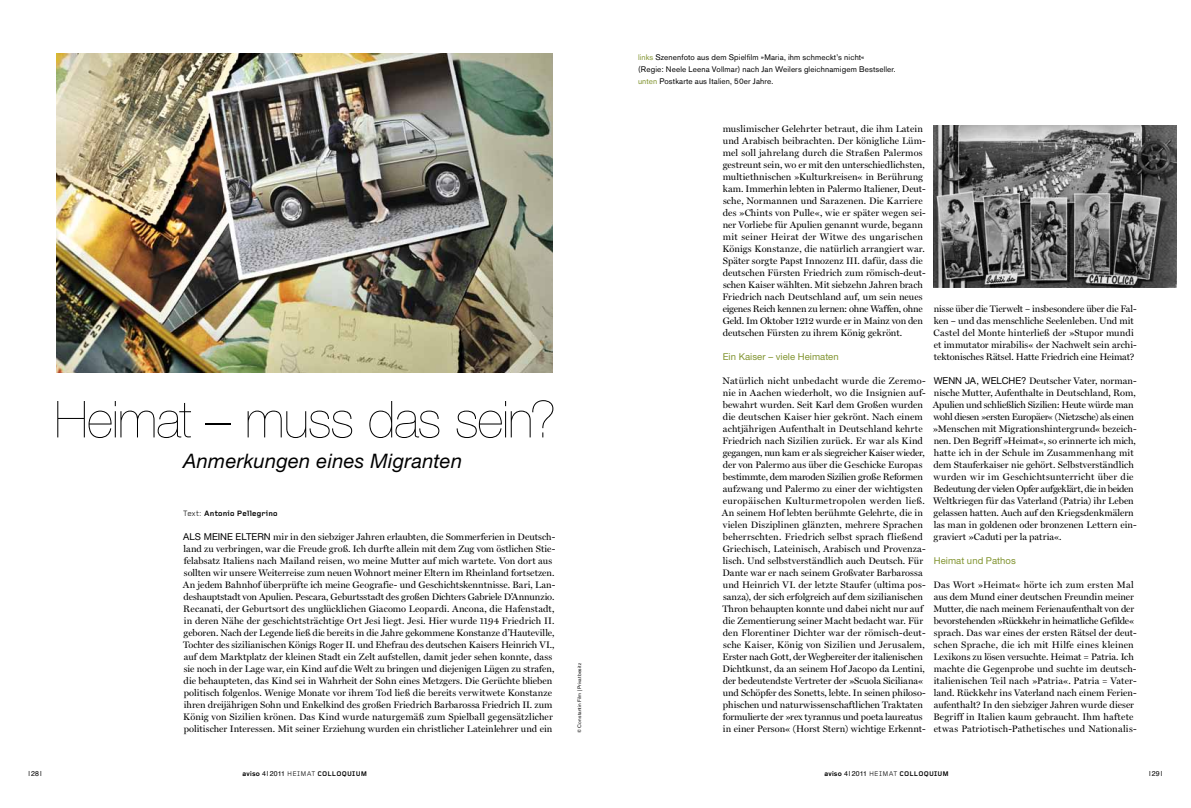
<style>
.page{position:relative;width:1191px;height:808px;background:#fff}
.page>*{position:absolute;margin:0;border:0;box-sizing:border-box;transform-origin:0 0}
.t1{font:200 51px "Helvetica Neue";letter-spacing:-.02em;color:#000}
.t2{font:italic 20px "Helvetica Neue";letter-spacing:.015em;color:#000}
.t3{font:9.5px/12px "Miller Display Roman";letter-spacing:.005em;color:#000}
.t4{font:9.5px "Helvetica Neue";letter-spacing:.005em;color:#819430}
.t5{font:8px/12px "Akzidenz Grotesk BE";letter-spacing:.015em;color:#000}
.t6{font:700 8px "Foundry Gridnik";color:#000}
.t7{font:7px "Helvetica";letter-spacing:.005em;color:#000}
.t8{font:700 7px "Foundry Gridnik";letter-spacing:.035em;color:#000}
.t9{font:5px "Akzidenz Grotesk BE";letter-spacing:.025em;color:#000}
.s1{font-weight:400}
.s2{font-family:"Helvetica Neue"}
.s3{color:#819430}
.s4{font-family:"Akzidenz Grotesk BE";font-weight:500}
.s5{font-family:"Foundry Gridnik"}
</style>
<div class="page">
<img style="left:57px;top:53px;width:496px;height:319px">
<img style="left:933px;top:125px;width:243px;height:163px">
<h1 class="t1" style="left:55px;top:390px;width:503px">Heimat – muss das sein?</h1>
<h2 class="t2" style="left:183px;top:449px;width:280px">Anmerkungen eines Migranten</h2>
<p class="t6" style="left:183px;top:509px;width:96px"><span class="s1">TEXT:</span> ANTONIO PELLEGRINO</p>
<p class="t3" style="left:183px;top:531px;width:374px"><span class="s2">Als meine Elt ern</span> mir in den siebziger Jahren erlaubten, die Sommerferien in Deutsch&shy;land zu verbringen, war die Freude groß. Ich durfte allein mit dem Zug vom östlichen Stie&shy;felabsatz Italiens nach Mailand reisen, wo meine Mutter auf mich wartete. Von dort aus sollten wir unsere Weiterreise zum neuen Wohnort meiner Eltern im Rheinland fortsetzen.<br>An jedem Bahnhof überprüfte ich meine Geografie- und Geschichtskenntnisse. Bari, Lan&shy;deshauptstadt von Apulien. Pescara, Geburtsstadt des großen Dichters Gabriele D’Annunzio.<br>Recanati, der Geburtsort des unglücklichen Giacomo Leopardi. Ancona, die Hafenstadt, in deren Nähe der geschichtsträchtige Ort Jesi liegt. Jesi. Hier wurde 1194 Friedrich II. geboren. Nach der Legende ließ die bereits in die Jahre gekommene Konstanze d’Hauteville, Tochter des sizilianischen Königs Roger II. und Ehefrau des deutschen Kaisers Heinrich VI., auf dem Marktplatz der kleinen Stadt ein Zelt aufstellen, damit jeder sehen konnte, dass sie noch in der Lage war, ein Kind auf die Welt zu bringen und diejenigen Lügen zu strafen, die behaupteten, das Kind sei in Wahrheit der Sohn eines Metzgers. Die Gerüchte blieben politisch folgenlos. Wenige Monate vor ihrem Tod ließ die bereits verwitwete Konstanze ihren dreijährigen Sohn und Enkelkind des großen Friedrich Barbarossa Friedrich II. zum König von Sizilien krönen. Das Kind wurde naturgemäß zum Spielball gegensätzlicher politischer Interessen. Mit seiner Erziehung wurden ein christlicher Lateinlehrer und ein</p>
<p class="t9" style="left:576px;top:733px;width:71px;rotate:-90deg">© Constantin Film | Privatbesitz</p>
<p class="t5" style="left:638px;top:51px;width:259px"><span class="s3">links</span> Szenenfoto aus dem Spielfilm »Maria, ihm schmeckt’s nicht«<br>(Regie: Neele Leena Vollmar) nach Jan Weilers gleichnamigem Bestseller. <span class="s3">unten</span> Postkarte aus Italien, 50er Jahre.</p>
<p class="t3" style="left:722px;top:123px;width:205px">muslimischer Gelehrter betraut, die ihm Latein und Arabisch beibrachten. Der königliche Lüm&shy;mel soll jahrelang durch die Straßen Palermos gestreunt sein, wo er mit den unterschiedlichsten, multiethnischen »Kulturkreisen« in Berührung kam. Immerhin lebten in Palermo Italiener, Deut&shy;sche, Normannen und Sarazenen. Die Karriere des »Chints von Pulle«, wie er später wegen sei&shy;ner Vorliebe für Apulien genannt wurde, begann mit seiner Heirat der Witwe des ungarischen Königs Konstanze, die natürlich arrangiert war.<br>Später sorgte Papst Innozenz III. dafür, dass die deutschen Fürsten Friedrich zum römisch-deut&shy;schen Kaiser wählten. Mit siebzehn Jahren brach Friedrich nach Deutschland auf, um sein neues eigenes Reich kennen zu lernen: ohne Waffen, ohne Geld. Im Oktober 1212 wurde er in Mainz von den deutschen Fürsten zu ihrem König gekrönt.</p>
<p class="t4" style="left:723px;top:351px;width:117px">Ein Kaiser – viele Heimaten</p>
<p class="t3" style="left:722px;top:375px;width:205px">Natürlich nicht unbedacht wurde die Zeremo&shy;nie in Aachen wiederholt, wo die Insignien auf&shy;bewahrt wurden. Seit Karl dem Großen wurden die deutschen Kaiser hier gekrönt. Nach einem achtjährigen Aufenthalt in Deutschland kehrte Friedrich nach Sizilien zurück. Er war als Kind gegangen, nun kam er als siegreicher Kaiser wieder, der von Palermo aus über die Geschicke Europas bestimmte, dem maroden Sizilien große Reformen aufzwang und Palermo zu einer der wichtigsten europäischen Kulturmetropolen werden ließ.<br>An seinem Hof lebten berühmte Gelehrte, die in vielen Disziplinen glänzten, mehrere Sprachen beherrschten. Friedrich selbst sprach fließend Griechisch, Lateinisch, Arabisch und Provenza&shy;lisch. Und selbstverständlich auch Deutsch. Für Dante war er nach seinem Großvater Barbarossa und Heinrich VI. der letzte Staufer (ultima pos&shy;sanza), der sich erfolgreich auf dem sizilianischen Thron behaupten konnte und dabei nicht nur auf die Zementierung seiner Macht bedacht war. Für den Florentiner Dichter war der römisch-deut&shy;sche Kaiser, König von Sizilien und Jerusalem, Erster nach Gott, der Wegbereiter der italienischen Dichtkunst, da an seinem Hof Jacopo da Lentini, der bedeutendste Vertreter der »Scuola Siciliana« und Schöpfer des Sonetts, lebte. In seinen philoso&shy;phischen und naturwissenschaftlichen Traktaten formulierte der »rex tyrannus und poeta laureatus in einer Person« (Horst Stern) wichtige Erkennt-</p>
<p class="t3" style="left:933px;top:303px;width:204px">nisse über die Tierwelt – insbesondere über die Fal&shy;ken – und das menschliche Seelenleben. Und mit Castel del Monte hinterließ der »Stupor mundi et immutator mirabilis« der Nachwelt sein archi&shy;tektonisches Rätsel. Hatte Friedrich eine Heimat?</p>
<p class="t3" style="left:932px;top:375px;width:205px"><span class="s2">Wenn ja, w elch e?</span> Deutscher Vater, norman&shy;nische Mutter, Aufenthalte in Deutschland, Rom, Apulien und schließlich Sizilien: Heute würde man wohl diesen »ersten Europäer« (Nietzsche) als einen »Menschen mit Migrationshintergrund« bezeich&shy;nen. Den Begriff »Heimat«, so erinnerte ich mich, hatte ich in der Schule im Zusammenhang mit dem Stauferkaiser nie gehört. Selbstverständlich wurden wir im Geschichtsunterricht über die Bedeutung der vielen Opfer aufgeklärt, die in beiden Weltkriegen für das Vaterland (Patria) ihr Leben gelassen hatten. Auch auf den Kriegsdenkmälern las man in goldenen oder bronzenen Lettern ein&shy;graviert »Caduti per la patria«.</p>
<p class="t4" style="left:933px;top:555px;width:84px">Heimat und Pathos</p>
<p class="t3" style="left:933px;top:579px;width:205px">Das Wort »Heimat« hörte ich zum ersten Mal aus dem Mund einer deutschen Freundin meiner Mutter, die nach meinem Ferienaufenthalt von der bevorstehenden »Rückkehr in heimatliche Gefilde« sprach. Das war eines der ersten Rätsel der deut&shy;schen Sprache, die ich mit Hilfe eines kleinen Lexikons zu lösen versuchte. Heimat = Patria. Ich machte die Gegenprobe und suchte im deutsch&shy;italienischen Teil nach »Patria«. Patria = Vater&shy;land. Rückkehr ins Vaterland nach einem Ferien&shy;aufenthalt? In den siebziger Jahren wurde dieser Begriff in Italien kaum gebraucht. Ihm haftete etwas Patriotisch-Pathetisches und Nationalis-</p>
<p class="t7" style="left:28px;top:768px;width:15px">| 28|</p>
<p class="t7" style="left:243px;top:768px;width:56px"><span class="s4">aviso</span> 4 | 2011 <span class="s5">HEIMAT</span></p>
<p class="t8" style="left:317px;top:770px;width:51px">COLLOQUIUM</p>
<p class="t7" style="left:824px;top:768px;width:56px"><span class="s4">aviso</span> 4 | 2011 <span class="s5">HEIMAT</span></p>
<p class="t8" style="left:899px;top:770px;width:51px">COLLOQUIUM</p>
<p class="t7" style="left:1149px;top:768px;width:15px">| 29|</p>
</div>
